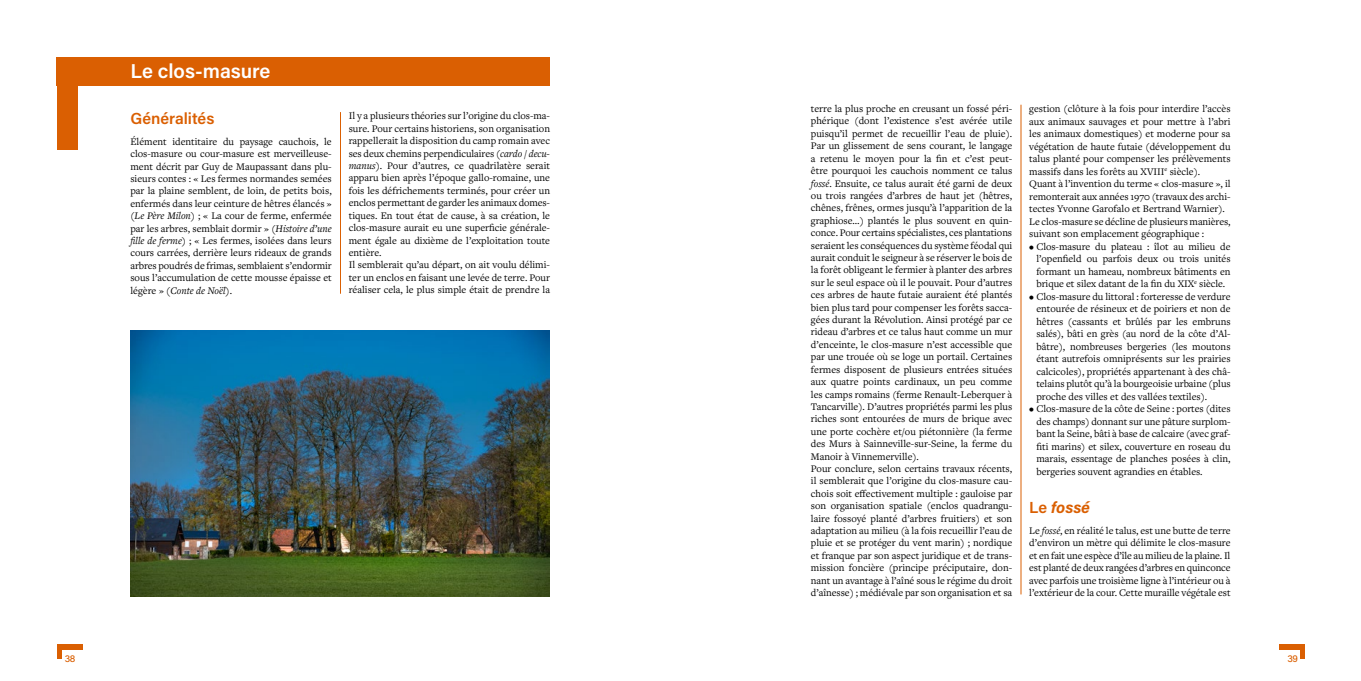
<style>
.page{position:relative;width:1361px;height:681px;background:#fff}
.page>*{position:absolute;margin:0;border:0;box-sizing:border-box;transform-origin:0 0}
.t1{font:600 20px "Acumin Pro";color:#fff}
.t2{font:600 16px "Acumin Pro";color:#da5f02}
.t3{font:italic 700 16px "Acumin Pro";letter-spacing:.005em;color:#da5f02}
.t4{font:10.5px/12.4px "Freight Text Pro";color:#000;text-align:justify}
.t5{font:500 10px "Acumin Pro";color:#da5f02}
.s1{font-style:italic}
.s2{font-weight:600;font-style:normal}
</style>
<div class="page">
<hr style="left:58px;top:645px;width:4px;height:13px;background:#da5f02">
<div style="left:1300px;top:645px;width:5px;height:13px;background:#da5f02"></div>
<div style="left:58px;top:643px;width:25px;height:6px;background:#da5f02"></div>
<div style="left:1279px;top:643px;width:26px;height:6px;background:#da5f02"></div>
<hr style="left:340px;top:112px;width:1px;height:181px;background:#da5f02">
<hr style="left:1020px;top:105px;width:1px;height:489px;background:#da5f02">
<div style="left:57px;top:85px;width:20px;height:64px;background:#da5f02"></div>
<div style="left:57px;top:57px;width:493px;height:29px;background:#da5f02"></div>
<img style="left:130px;top:330px;width:419px;height:266px">
<h1 class="t1" style="left:130px;top:57px;width:142px">Le clos-masure</h1>
<h2 class="t2" style="left:130px;top:107px;width:85px">Généralités</h2>
<p class="t4" style="left:130px;top:135px;width:203px">Élément identitaire du paysage cauchois, le clos-masure ou cour-masure est merveilleuse&shy;ment décrit par Guy de Maupassant dans plu&shy;sieurs contes : « Les fermes normandes semées par la plaine semblent, de loin, de petits bois, enfermés dans leur ceinture de hêtres élancés » (<span class="s1">Le Père Milon</span>) ; « La cour de ferme, enfermée par les arbres, semblait dormir » (<span class="s1">Histoire d’une fille de ferme</span>) ; « Les fermes, isolées dans leurs cours carrées, derrière leurs rideaux de grands arbres poudrés de frimas, semblaient s’endormir sous l’accumulation de cette mousse épaisse et légère » (<span class="s1">Conte de Noël</span>).</p>
<p class="t4" style="left:349px;top:109px;width:203px;text-align:left">Il y a plusieurs théories sur l’origine du clos-ma&shy;sure. Pour certains historiens, son organisation rappellerait la disposition du camp romain avec ses deux chemins perpendiculaires (<span class="s1">cardo</span> / <span class="s1">decu&shy;manus</span>). Pour d’autres, ce quadrilatère serait apparu bien après l’époque gallo-romaine, une fois les défrichements terminés, pour créer un enclos permettant de garder les animaux domes&shy;tiques. En tout état de cause, à sa création, le clos-masure aurait eu une superficie générale&shy;ment égale au dixième de l’exploitation toute entière.<br>Il semblerait qu’au départ, on ait voulu délimi&shy;ter un enclos en faisant une levée de terre. Pour réaliser cela, le plus simple était de prendre la</p>
<p class="t4" style="left:811px;top:102px;width:203px;text-align:left">terre la plus proche en creusant un fossé péri&shy;phérique (dont l’existence s’est avérée utile puisqu’il permet de recueillir l’eau de pluie).<br>Par un glissement de sens courant, le langage a retenu le moyen pour la fin et c’est peut&shy;être pourquoi les cauchois nomment ce talus <span class="s1">fossé</span>. Ensuite, ce talus aurait été garni de deux ou trois rangées d’arbres de haut jet (hêtres, chênes, frênes, ormes jusqu’à l’apparition de la graphiose…) plantés le plus souvent en quin&shy;conce. Pour certains spécialistes, ces plantations seraient les conséquences du système féodal qui aurait conduit le seigneur à se réserver le bois de la forêt obligeant le fermier à planter des arbres sur le seul espace où il le pouvait. Pour d’autres ces arbres de haute futaie auraient été plantés bien plus tard pour compenser les forêts sacca&shy;gées durant la Révolution. Ainsi protégé par ce rideau d’arbres et ce talus haut comme un mur d’enceinte, le clos-masure n’est accessible que par une trouée où se loge un portail. Certaines fermes disposent de plusieurs entrées situées aux quatre points cardinaux, un peu comme les camps romains (ferme Renault-Leberquer à Tancarville). D’autres propriétés parmi les plus riches sont entourées de murs de brique avec une porte cochère et/ou piétonnière (la ferme des Murs à Sainneville-sur-Seine, la ferme du Manoir à Vinnemerville).<br>Pour conclure, selon certains travaux récents, il semblerait que l’origine du clos-masure cau&shy;chois soit effectivement multiple : gauloise par son organisation spatiale (enclos quadrangu&shy;laire fossoyé planté d’arbres fruitiers) et son adaptation au milieu (à la fois recueillir l’eau de pluie et se protéger du vent marin) ; nordique et franque par son aspect juridique et de trans&shy;mission foncière (principe préciputaire, don&shy;nant un avantage à l’aîné sous le régime du droit d’aînesse) ; médiévale par son organisation et sa</p>
<p class="t4" style="left:1029px;top:102px;width:203px;text-align:left">gestion (clôture à la fois pour interdire l’accès aux animaux sauvages et pour mettre à l’abri les animaux domestiques) et moderne pour sa végétation de haute futaie (développement du talus planté pour compenser les prélèvements massifs dans les forêts au XVIII<sup>e</sup> siècle).<br>Quant à l’invention du terme « clos-masure », il remonterait aux années 1970 (travaux des archi&shy;tectes Yvonne Garofalo et Bertrand Warnier).<br>Le clos-masure se décline de plusieurs manières, suivant son emplacement géographique :</p>
<p class="t4" style="left:1036px;top:239px;width:196px;text-indent:-7px">• Clos-masure du plateau : îlot au milieu de l’openfield ou parfois deux ou trois unités formant un hameau, nombreux bâtiments en brique et silex datant de la fin du XIX<sup>e</sup> siècle.</p>
<p class="t4" style="left:1036px;top:289px;width:196px;text-indent:-7px">• Clos-masure du littoral : forteresse de verdure entourée de résineux et de poiriers et non de hêtres (cassants et brûlés par les embruns salés), bâti en grès (au nord de la côte d’Al&shy;bâtre), nombreuses bergeries (les moutons étant autrefois omniprésents sur les prairies calcicoles), propriétés appartenant à des châ&shy;telains plutôt qu’à la bourgeoisie urbaine (plus proche des villes et des vallées textiles).</p>
<p class="t4" style="left:1036px;top:402px;width:196px;text-indent:-7px">• Clos-masure de la côte de Seine : portes (dites des champs) donnant sur une pâture surplom&shy;bant la Seine, bâti à base de calcaire (avec graf&shy;fiti marins) et silex, couverture en roseau du marais, essentage de planches posées à clin, bergeries souvent agrandies en étables.</p>
<h2 class="t3" style="left:1029px;top:495px;width:62px"><span class="s2">Le</span> fossé</h2>
<p class="t4" style="left:1029px;top:523px;width:203px">Le <span class="s1">fossé</span>, en réalité le talus, est une butte de terre d’environ un mètre qui délimite le clos-masure et en fait une espèce d’île au milieu de la plaine. Il est planté de deux rangées d’arbres en quinconce avec parfois une troisième ligne à l’intérieur ou à l’extérieur de la cour. Cette muraille végétale est</p>
<p class="t5" style="left:65px;top:651px;width:12px">38</p>
<p class="t5" style="left:1287px;top:651px;width:12px">39</p>
</div>
